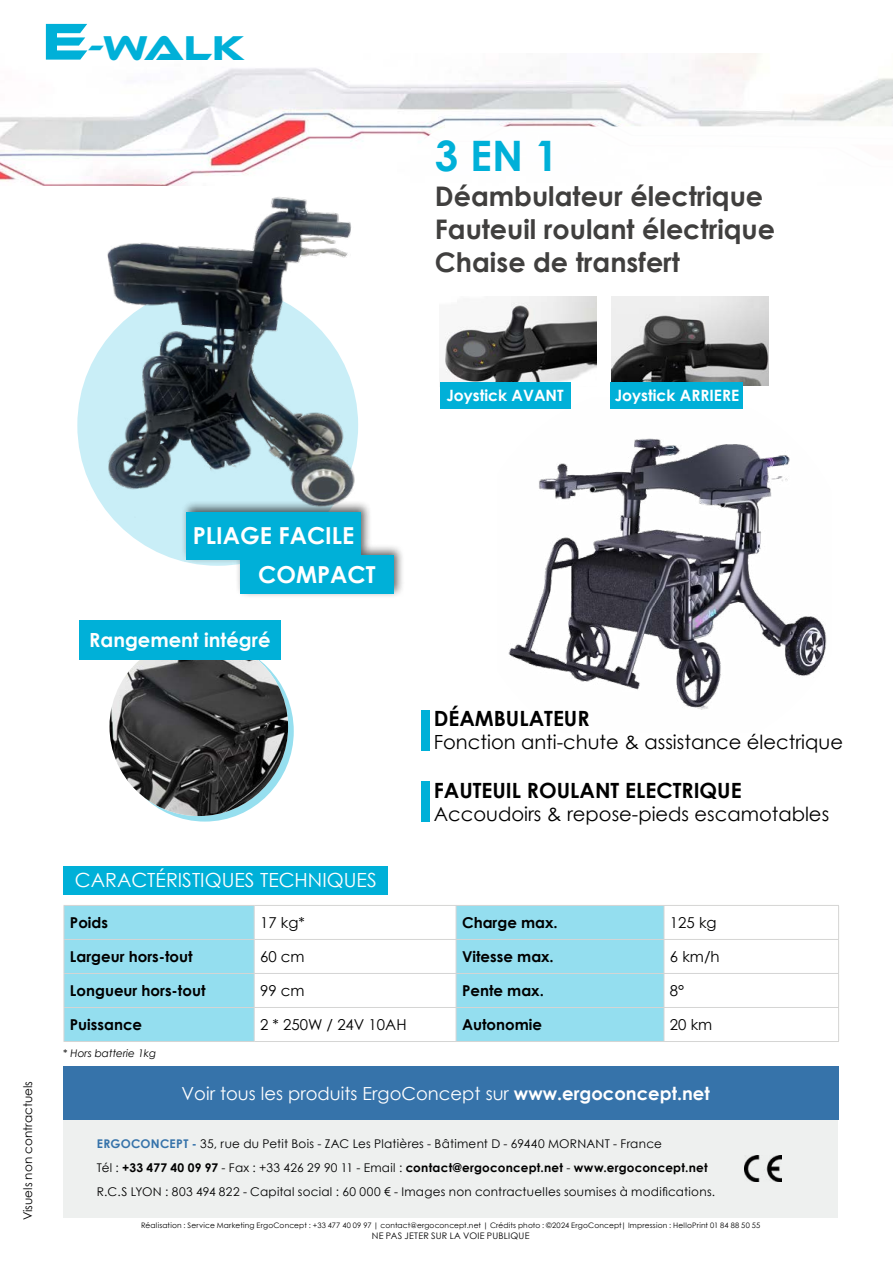
<style>
.page{position:relative;width:893px;height:1263px;background:#fff}
.page>*{position:absolute;margin:0;border:0;box-sizing:border-box;transform-origin:0 0}
.t1{font:700 42px "Century Gothic";color:#00b0d8}
.t2{font:35.55px "Ethnocentric Rg";color:#00b0d8}
.t3{font:700 27px/33px "Century Gothic";color:#403f3e}
.t4{font:700 23.4px/38.8px "Century Gothic";color:#fff}
.t5{font:700 21px "Century Gothic";color:#000}
.t6{font:19.5px "Century Gothic";color:#000}
.t7{font:19.5px "Century Gothic";color:#fff}
.t8{font:700 19.5px "Century Gothic";color:#fff}
.t9{font:18px "Century Gothic";color:#fff}
.t10{font:700 15.6px "Century Gothic";color:#fff}
.t11{font:700 15px "Century Gothic";color:#000}
.t12{font:15px "Century Gothic";color:#000}
.t13{font:12px/24px "Century Gothic";letter-spacing:.02em;color:#000}
.t14{font:12px "Century Gothic";color:#000}
.t15{font:italic 10.5px "Century Gothic";color:#000}
.t16{font:9px "Century Gothic";letter-spacing:.025em;color:#000}
.t17{font:7.5px "Century Gothic";letter-spacing:.02em;color:#000}
.s1{font-size:53.4px}
.s2{font-style:normal}
.s3{font-weight:700}
.s4{font-weight:700;color:#3673aa}
</style>
<div class="page">
<img style="left:0;top:53px;width:893px;height:133px">
<div style="left:64px;top:1067px;width:775px;height:53px;background:#3673aa"></div>
<div style="left:64px;top:1120px;width:774px;height:97px;background:#eef0ef"></div>
<img style="left:745px;top:1155px;width:36px;height:27px">
<svg style="left:65px;top:906px;width:599px;height:135px;fill:#94deef"></svg>
<hr style="left:64px;top:905px;width:190px;height:1px;background:#d5d5d4">
<hr style="left:64px;top:906px;width:1px;height:33px;background:#d5d5d4">
<hr style="left:254px;top:905px;width:202px;height:1px;background:#d5d5d4">
<hr style="left:254px;top:906px;width:1px;height:33px;background:#d5d5d4">
<hr style="left:456px;top:905px;width:208px;height:1px;background:#d5d5d4">
<hr style="left:456px;top:906px;width:1px;height:33px;background:#d5d5d4">
<hr style="left:664px;top:905px;width:175px;height:1px;background:#d5d5d4">
<hr style="left:664px;top:906px;width:1px;height:33px;background:#d5d5d4">
<hr style="left:838px;top:906px;width:1px;height:33px;background:#d5d5d4">
<hr style="left:64px;top:939px;width:190px;height:1px;background:#d5d5d4">
<hr style="left:64px;top:940px;width:1px;height:33px;background:#d5d5d4">
<hr style="left:254px;top:939px;width:202px;height:1px;background:#d5d5d4">
<hr style="left:254px;top:940px;width:1px;height:33px;background:#d5d5d4">
<hr style="left:456px;top:939px;width:208px;height:1px;background:#d5d5d4">
<hr style="left:456px;top:940px;width:1px;height:33px;background:#d5d5d4">
<hr style="left:664px;top:939px;width:175px;height:1px;background:#d5d5d4">
<hr style="left:664px;top:940px;width:1px;height:33px;background:#d5d5d4">
<hr style="left:838px;top:940px;width:1px;height:33px;background:#d5d5d4">
<hr style="left:64px;top:973px;width:190px;height:1px;background:#d5d5d4">
<hr style="left:64px;top:974px;width:1px;height:33px;background:#d5d5d4">
<hr style="left:254px;top:973px;width:202px;height:1px;background:#d5d5d4">
<hr style="left:254px;top:974px;width:1px;height:33px;background:#d5d5d4">
<hr style="left:456px;top:973px;width:208px;height:1px;background:#d5d5d4">
<hr style="left:456px;top:974px;width:1px;height:33px;background:#d5d5d4">
<hr style="left:664px;top:973px;width:175px;height:1px;background:#d5d5d4">
<hr style="left:664px;top:974px;width:1px;height:33px;background:#d5d5d4">
<hr style="left:838px;top:974px;width:1px;height:33px;background:#d5d5d4">
<hr style="left:64px;top:1007px;width:190px;height:1px;background:#d5d5d4">
<hr style="left:64px;top:1008px;width:1px;height:33px;background:#d5d5d4">
<hr style="left:254px;top:1007px;width:202px;height:1px;background:#d5d5d4">
<hr style="left:254px;top:1008px;width:1px;height:33px;background:#d5d5d4">
<hr style="left:456px;top:1007px;width:208px;height:1px;background:#d5d5d4">
<hr style="left:456px;top:1008px;width:1px;height:33px;background:#d5d5d4">
<hr style="left:664px;top:1007px;width:175px;height:1px;background:#d5d5d4">
<hr style="left:664px;top:1008px;width:1px;height:33px;background:#d5d5d4">
<hr style="left:838px;top:1008px;width:1px;height:33px;background:#d5d5d4">
<hr style="left:64px;top:1041px;width:190px;height:1px;background:#d5d5d4">
<hr style="left:254px;top:1041px;width:202px;height:1px;background:#d5d5d4">
<hr style="left:456px;top:1041px;width:208px;height:1px;background:#d5d5d4">
<hr style="left:664px;top:1041px;width:175px;height:1px;background:#d5d5d4">
<div style="left:64px;top:866px;width:324px;height:28px;background:#00b0d8"></div>
<img style="left:508px;top:438px;width:319px;height:272px">
<img style="left:109px;top:660px;width:179px;height:156px">
<div style="left:79px;top:620px;width:202px;height:40px;background:#00b0d8"></div>
<svg style="left:410px;top:126px;width:483px;height:283px"></svg>
<img style="left:439px;top:296px;width:158px;height:90px">
<img style="left:611px;top:296px;width:157px;height:90px">
<div style="left:439px;top:382px;width:131px;height:27px;background:#00b0d8"></div>
<div style="left:611px;top:382px;width:132px;height:27px;background:#00b0d8"></div>
<div style="left:421px;top:710px;width:8px;height:41px;background:#00b0d8"></div>
<div style="left:421px;top:781px;width:8px;height:41px;background:#00b0d8"></div>
<img style="left:57px;top:166px;width:361px;height:368px">
<div style="left:181px;top:500px;width:224px;height:99px;background:#000;opacity:.62"></div>
<div style="left:186px;top:512px;width:175px;height:47px;background:#00b0d8"></div>
<div style="left:240px;top:555px;width:153px;height:38px;background:#00b0d8"></div>
<h2 class="t2" style="left:43px;top:26px;width:204px"><span class="s1">E</span>-Walk</h2>
<h1 class="t1" style="left:435px;top:124px;width:125px">3 EN 1</h1>
<h3 class="t3" style="left:435px;top:178px;width:342px">Déambulateur électrique<br>Fauteuil roulant électrique<br>Chaise de transfert</h3>
<h3 class="t10" style="left:446px;top:384px;width:119px">Joystick AVANT</h3>
<h3 class="t10" style="left:615px;top:384px;width:126px">Joystick ARRIERE</h3>
<p class="t14" style="left:20px;top:1220px;width:141px;rotate:-90deg">Visuels non contractuels</p>
<h3 class="t4" style="left:258px;top:515px;width:119px;text-indent:-65px">PLIAGE FACILE<br>COMPACT</h3>
<h3 class="t8" style="left:89px;top:625px;width:183px">Rangement intégré</h3>
<h3 class="t7" style="left:75px;top:867px;width:303px">CARACTÉRISTIQUES TECHNIQUES</h3>
<h3 class="t5" style="left:434px;top:702px;width:157px">DÉAMBULATEUR</h3>
<h3 class="t6" style="left:434px;top:728px;width:411px">Fonction anti-chute &amp; assistance électrique</h3>
<h3 class="t5" style="left:434px;top:774px;width:309px">FAUTEUIL ROULANT ELECTRIQUE</h3>
<h3 class="t6" style="left:434px;top:800px;width:397px">Accoudoirs &amp; repose-pieds escamotables</h3>
<p class="t11" style="left:70px;top:911px;width:40px">Poids</p>
<p class="t12" style="left:260px;top:912px;width:46px">17 kg*</p>
<p class="t11" style="left:462px;top:911px;width:97px">Charge max.</p>
<p class="t12" style="left:670px;top:912px;width:48px">125 kg</p>
<p class="t11" style="left:70px;top:945px;width:124px">Largeur hors-tout</p>
<p class="t12" style="left:260px;top:946px;width:46px">60 cm</p>
<p class="t11" style="left:462px;top:945px;width:93px">Vitesse max.</p>
<p class="t12" style="left:670px;top:946px;width:51px">6 km/h</p>
<p class="t11" style="left:70px;top:979px;width:137px">Longueur hors-tout</p>
<p class="t12" style="left:260px;top:980px;width:46px">99 cm</p>
<p class="t11" style="left:462px;top:979px;width:83px">Pente max.</p>
<p class="t12" style="left:670px;top:980px;width:16px">8°</p>
<p class="t11" style="left:70px;top:1013px;width:74px">Puissance</p>
<p class="t12" style="left:260px;top:1014px;width:148px">2 * 250W / 24V 10AH</p>
<p class="t11" style="left:462px;top:1013px;width:82px">Autonomie</p>
<p class="t12" style="left:670px;top:1014px;width:44px">20 km</p>
<p class="t15" style="left:63px;top:1046px;width:94px"><span class="s2">*</span> Hors batterie 1kg</p>
<h3 class="t9" style="left:182px;top:1081px;width:530px">Voir tous les produits ErgoConcept sur <span class="s3">www.ergoconcept.net</span></h3>
<p class="t13" style="left:97px;top:1131px;width:620px"><span class="s4">ERGOCONCEPT -</span> 35, rue du Petit Bois - ZAC Les Platières - Bâtiment D - 69440 MORNANT - France<br>Tél : <span class="s3">+33 477 40 09 97</span> - Fax : +33 426 29 90 11 - Email : <span class="s3">contact@ergoconcept.net</span> - <span class="s3">www.ergoconcept.net<br></span>R.C.S LYON : 803 494 822 - Capital social : 60 000 € - Images non contractuelles soumises à modifications.</p>
<p class="t17" style="left:141px;top:1220px;width:621px">Réalisation : Service Marketing ErgoConcept : +33 477 40 09 97 | contact@ergoconcept.net | Crédits photo : ©2024 ErgoConcept| Impression : HelloPrint 01 84 88 50 55</p>
<p class="t16" style="left:372px;top:1229px;width:159px">NE PAS JETER SUR LA VOIE PUBLIQUE</p>
</div>
